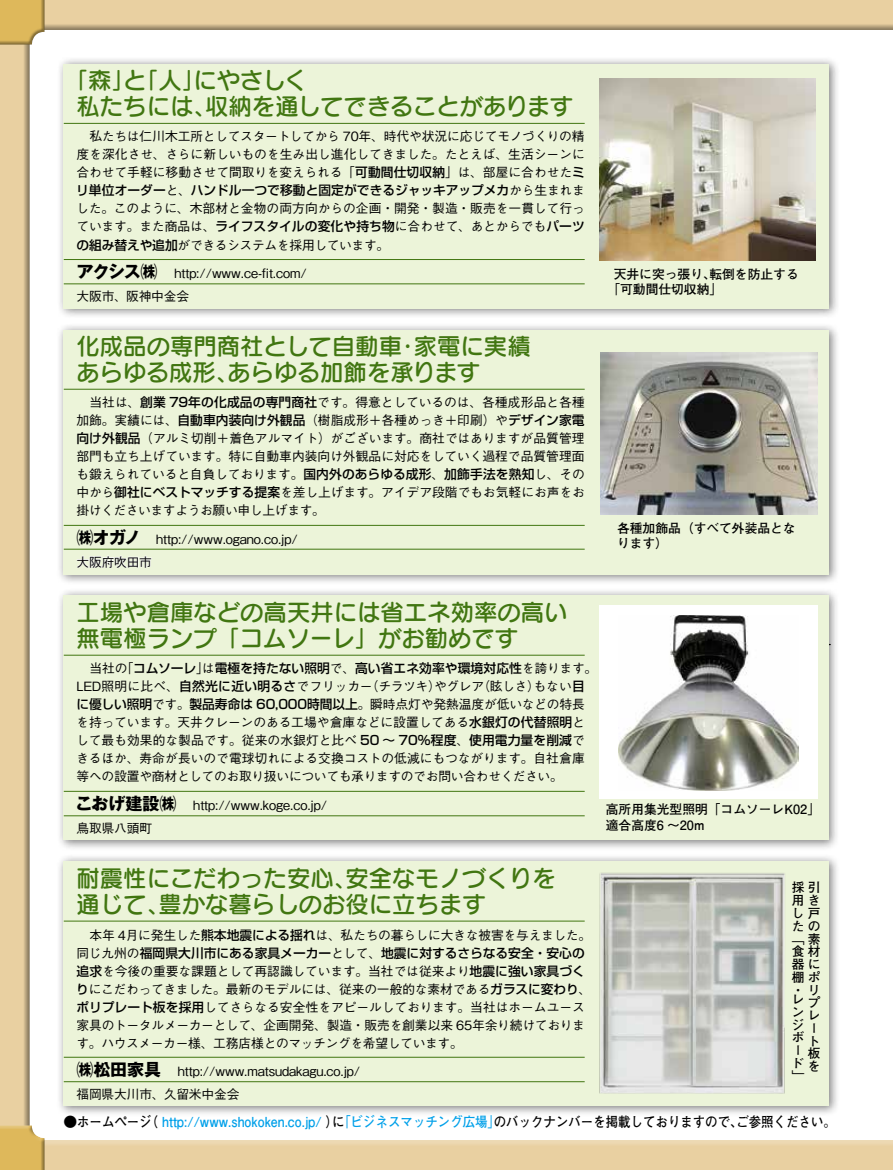
<style>
.page{position:relative;width:893px;height:1170px;background:#fff}
.page>*{position:absolute;margin:0;border:0;box-sizing:border-box;transform-origin:0 0}
.t1{font:23.4px/25.5px "Seurat Pro DB";color:#417611}
.t2{font:700 16.95px "Gothic MB101 Pro";letter-spacing:-.03em;color:#000}
.t3{font:700 13.8px "Futo Go B101 Pro";color:#00a0e9;scale:.9 1}
.t4{font:700 13.8px "Futo Go B101 Pro";color:#000;scale:.9 1}
.t5{font:700 13.8px "Futo Go B101 Pro";color:#000}
.t6{font:500 12.75px/18.1px "Gothic BBB Pro";letter-spacing:-.01em;color:#000;text-align:justify}
.t7{font:500 12.75px "Shin Go Pro";color:#000}
.t8{font:700 12.75px/12.8px "Futo Go B101 Pro";color:#000}
.s1{font-family:"Shin Go Pro"}
.s2{font-family:"Gothic BBB Pro"}
.s3{color:#000}
</style>
<div class="page">
<div style="left:0;top:0;width:893px;height:31px;background:#000;opacity:.4"></div>
<div style="left:0;top:1139px;width:893px;height:30px;background:#000;opacity:.4"></div>
<div style="left:56px;top:588px;width:784px;height:262px;background:#000;opacity:.5"></div>
<div style="left:64px;top:595px;width:765px;height:245px;background:#ecf4d9"></div>
<div style="left:56px;top:853px;width:784px;height:263px;background:#000;opacity:.5"></div>
<div style="left:64px;top:861px;width:765px;height:245px;background:#ecf4d9"></div>
<hr style="left:64px;top:655px;width:521px;height:1px;background:#417611">
<hr style="left:64px;top:791px;width:521px;height:1px;background:#417611">
<hr style="left:64px;top:815px;width:521px;height:1px;background:#417611">
<hr style="left:64px;top:920px;width:521px;height:1px;background:#417611">
<hr style="left:64px;top:1056px;width:521px;height:1px;background:#417611">
<hr style="left:64px;top:1081px;width:521px;height:1px;background:#417611">
<div style="left:56px;top:322px;width:784px;height:262px;background:#000;opacity:.5"></div>
<div style="left:64px;top:330px;width:765px;height:244px;background:#ecf4d9"></div>
<div style="left:56px;top:56px;width:784px;height:263px;background:#000;opacity:.5"></div>
<div style="left:64px;top:64px;width:765px;height:244px;background:#ecf4d9"></div>
<hr style="left:64px;top:549px;width:521px;height:1px;background:#417611">
<hr style="left:64px;top:389px;width:521px;height:1px;background:#417611">
<hr style="left:64px;top:525px;width:521px;height:1px;background:#417611">
<svg style="left:77px;top:555px;width:75px;height:13px"></svg>
<svg style="left:0;top:45px;width:45px;height:1124px"></svg>
<div style="left:0;top:0;width:45px;height:45px;background:#000;opacity:.4"></div>
<img style="left:601px;top:352px;width:216px;height:162px">
<img style="left:599px;top:78px;width:216px;height:183px">
<div style="left:599px;top:605px;width:219px;height:193px;background:#fff"></div>
<img style="left:619px;top:615px;width:179px;height:175px">
<img style="left:599px;top:872px;width:186px;height:222px">
<hr style="left:64px;top:123px;width:521px;height:1px;background:#417611">
<hr style="left:64px;top:259px;width:521px;height:1px;background:#417611">
<hr style="left:64px;top:283px;width:521px;height:1px;background:#417611">
<h1 class="t1" style="left:65px;top:67px;width:142px">「森 「と」 人」</h1>
<h1 class="t1" style="left:193px;top:67px;width:115px">にやさしく</h1>
<h1 class="t1" style="left:205px;top:93px;width:369px">収納を通してできることがあります</h1>
<h1 class="t1" style="left:77px;top:93px;width:142px">私たちには、</h1>
<p class="t6" style="left:76px;top:125px;width:510px">　私たちは仁川木工所としてスタートしてから 70年、時代や状況に応じてモノづくりの精度を深化させ、さらに新しいものを生み出し進化してきました。たとえば、生活シーンに合わせて手軽に移動させて間取りを変えられる「<span class="s1">可動間仕切収納</span>」は、部屋に合わせた<span class="s1">ミ</span></p>
<p class="t7" style="left:76px;top:180px;width:510px">リ単位オーダー<span class="s2">と、</span>ハンドル一つで移動と固定ができるジャッキアップメカ<span class="s2">から生まれま</span></p>
<p class="t6" style="left:76px;top:198px;width:510px">した。このように、木部材と金物の両方向からの企画・開発・製造・販売を一貫して行っています。また商品は、<span class="s1">ライフスタイルの変化や持ち物</span>に合わせて、あとからでも<span class="s1">パーツの組み替えや追加</span>ができるシステムを採用しています。</p>
<p class="t6" style="left:174px;top:263px;width:134px">http://www.ce-fit.com/</p>
<h2 class="t2" style="left:76px;top:257px;width:100px">アクシス㈱　</h2>
<p class="t6" style="left:76px;top:285px;width:114px">大阪市、阪神中金会</p>
<h1 class="t1" style="left:228px;top:333px;width:254px;text-indent:-151px">化成品の専門商社として自動車<br>あらゆる加飾を承ります</h1>
<h1 class="t1" style="left:414px;top:333px;width:118px">家電に実績</h1>
<h1 class="t1" style="left:396px;top:333px;width:25px">・</h1>
<h1 class="t1" style="left:77px;top:358px;width:164px">あらゆる成形、</h1>
<p class="t6" style="left:76px;top:391px;width:510px">　当社は、<span class="s1">創業 79年の化成品の専門商社</span>です。得意としているのは、各種成形品と各種加飾。実績には、<span class="s1">自動車内装向け外観品</span>（樹脂成形＋各種めっき＋印刷）や<span class="s1">デザイン家電向け外観品</span>（アルミ切削＋着色アルマイト）がございます。商社ではありますが品質管理部門も立ち上げています。特に自動車内装向け外観品に対応をしていく過程で品質管理面も鍛えられていると自負しております。<span class="s1">国内外のあらゆる成形</span>、<span class="s1">加飾手法を熟知</span>し、その中から<span class="s1">御社にベストマッチする提案</span>を差し上げます。アイデア段階でもお気軽にお声をお掛けくださいますようお願い申し上げます。</p>
<p class="t6" style="left:156px;top:528px;width:143px">http://www.ogano.co j p. /</p>
<h2 class="t2" style="left:76px;top:523px;width:81px">㈱オガノ　</h2>
<p class="t6" style="left:76px;top:551px;width:77px">大阪府吹田市</p>
<h1 class="t1" style="left:77px;top:598px;width:493px">工場や倉庫などの高天井には省エネ効率の高い無電極ランプ「コムソーレ」がお勧めです</h1>
<p class="t7" style="left:202px;top:657px;width:397px"><span class="s2">は</span>電極を持たない照明<span class="s2">で、</span>高い省エネ効率や環境対応性<span class="s2">を誇ります。</span></p>
<p class="t7" style="left:121px;top:657px;width:90px"><span class="s2">「</span>コムソーレ<span class="s2">」</span></p>
<p class="t6" style="left:77px;top:657px;width:52px">　当社の</p>
<p class="t6" style="left:76px;top:675px;width:298px">LED照明に比べ、<span class="s1">自然光に近い明るさ</span>でフリッカー</p>
<p class="t7" style="left:76px;top:693px;width:510px">に優しい照明<span class="s2">です。</span>製品寿命は 60,000時間以上<span class="s2">。瞬時点灯や発熱温度が低いなどの特長</span></p>
<p class="t6" style="left:76px;top:711px;width:510px">を持っています。天井クレーンのある工場や倉庫などに設置してある<span class="s1">水銀灯の代替照明</span>として最も効果的な製品です。従来の水銀灯と比べ <span class="s1">50 ～ 70％程度</span>、<span class="s1">使用電力量を削減</span>できるほか、寿命が長いので電球切れによる交換コストの低減にもつながります。自社倉庫等への設置や商材としてのお取り扱いについても承りますのでお問い合わせください。</p>
<p class="t6" style="left:193px;top:794px;width:135px">http://www.koge.co j p. /</p>
<p class="t6" style="left:366px;top:675px;width:77px">（チラツキ）</p>
<p class="t6" style="left:477px;top:675px;width:64px">（眩しさ）</p>
<p class="t6" style="left:434px;top:675px;width:52px">やグレア</p>
<p class="t6" style="left:533px;top:675px;width:53px">もない<span class="s1">目</span></p>
<h2 class="t2" style="left:76px;top:789px;width:119px">こおげ建設㈱　</h2>
<p class="t6" style="left:76px;top:817px;width:77px">鳥取県八頭町</p>
<h1 class="t1" style="left:158px;top:864px;width:329px;text-indent:-82px">耐震性にこだわった安心、<br>豊かな暮らしのお役に立ちます</h1>
<h1 class="t1" style="left:345px;top:864px;width:212px">安全なモノづくりを</h1>
<h1 class="t1" style="left:77px;top:890px;width:95px">通じて、</h1>
<p class="t6" style="left:77px;top:924px;width:516px">　本年 4月に発生した<span class="s1">熊本地震による揺れ</span>は、私たちの暮らしに大きな被害を与えました。</p>
<p class="t7" style="left:76px;top:942px;width:510px"><span class="s2">同じ九州の</span>福岡県大川市にある家具メーカー<span class="s2">として、</span>地震に対するさらなる安全・安心の</p>
<p class="t6" style="left:76px;top:960px;width:516px;text-align:left"><span class="s1">追求</span>を今後の重要な課題として再認識しています。当社では従来より<span class="s1">地震に強い家具づくり</span>にこだわってきました。最新のモデルには、従来の一般的な素材である<span class="s1">ガラスに変わり</span>、<span class="s1">ポリプレート板を採用</span>してさらなる安全性をアピールしております。当社はホームユース家具のトータルメーカーとして、企画開発、製造・販売を創業以来 65年余り続けております。ハウスメーカー様、工務店様とのマッチングを希望しています。</p>
<p class="t6" style="left:178px;top:1060px;width:184px">http://www.matsudakagu.co j p. /</p>
<h2 class="t2" style="left:76px;top:1055px;width:103px">㈱松田家具　</h2>
<p class="t6" style="left:77px;top:1083px;width:164px">福岡県大川市、久留米中金会</p>
<p class="t8" style="left:607px;top:264px;width:116px;line-height:15.9px;text-align:center">天井に突っ張り、「可動間仕切収納「</p>
<p class="t8" style="left:709px;top:266px;width:91px">転倒を防止する</p>
<p class="t8" style="left:617px;top:518px;width:180px;line-height:15.9px">各種加飾品（すべて外装品となります(</p>
<p class="t8" style="left:606px;top:799px;width:216px;line-height:15.9px">高所用集光型照明「コムソーレK02「適合高度6 〜20m</p>
<p class="t8" style="left:792px;top:879px;width:29px;text-align:justify">採引用きし戸たの</p>
<p class="t8" style="left:792px;top:930px;width:30px">「素</p>
<p class="t8" style="left:792px;top:943px;width:30px;text-align:justify">食材器に棚ポ</p>
<p class="t8" style="left:808px;top:981px;width:14px">リプレート板を</p>
<p class="t8" style="left:792px;top:981px;width:9px">・</p>
<p class="t8" style="left:792px;top:991px;width:14px">レンジボード</p>
<p class="t8" style="left:792px;top:1067px;width:14px">「</p>
<p class="t5" style="left:63px;top:1110px;width:90px">●ホームページ</p>
<p class="t3" style="left:332px;top:1110px;width:188px">「<span class="s3">に</span>ビジネスマッチング広場」</p>
<p class="t3" style="left:146px;top:1110px;width:216px"><span class="s3">（</span> http://www.shokoken.co j p. / <span class="s3">）</span></p>
<p class="t4" style="left:736px;top:1110px;width:112px">ご参照ください。</p>
<p class="t4" style="left:494px;top:1110px;width:278px">のバックナンバーを掲載しておりますので、</p>
</div>
